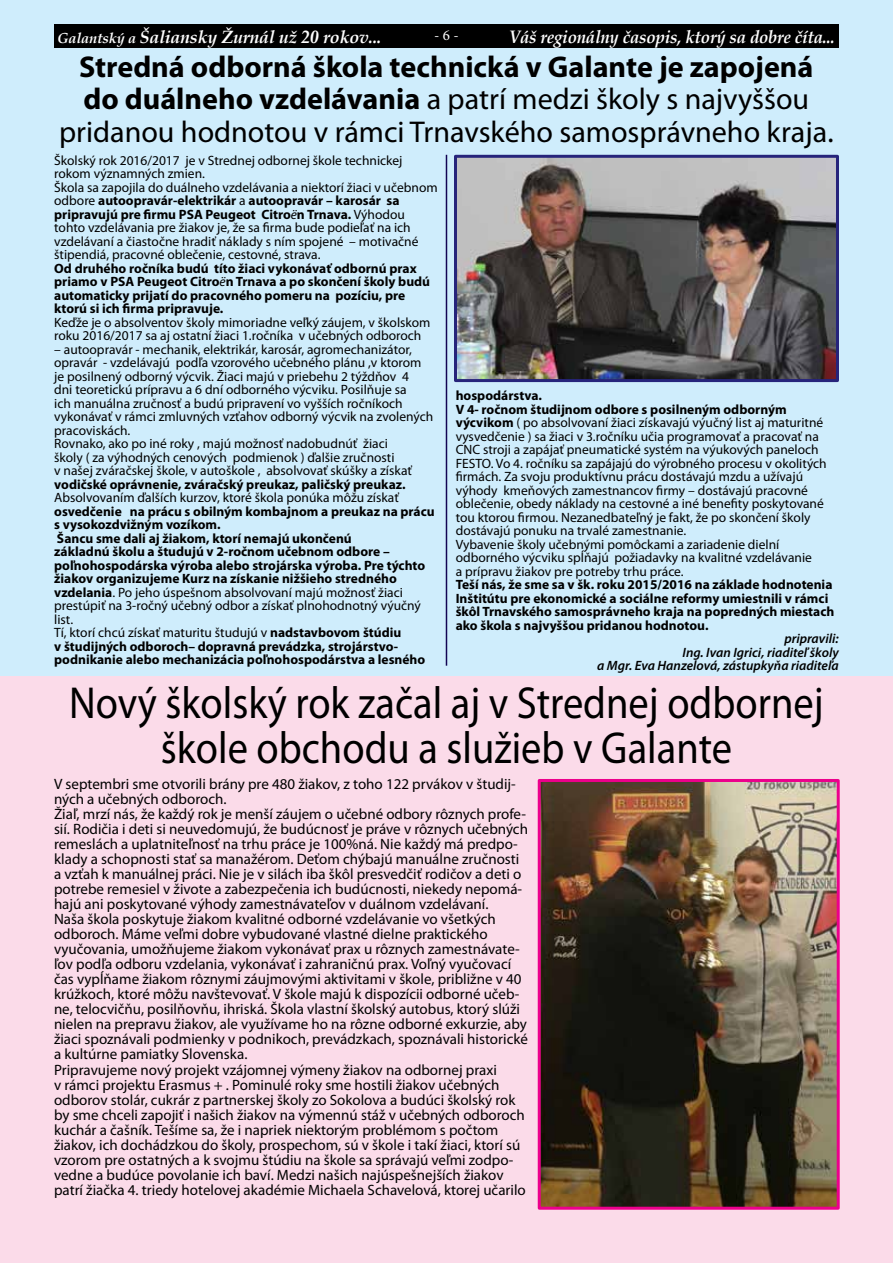
<style>
.page{position:relative;width:893px;height:1263px;background:#fff}
.page>*{position:absolute;margin:0;border:0;box-sizing:border-box;transform-origin:0 0}
.t1{font:45px/45px "Myriad Pro";color:#000;text-align:center;scale:.9 1}
.t2{font:30.15px/32.7px "Myriad Pro";color:#000;text-align:center}
.t3{font:italic 700 18px "Book Antiqua";letter-spacing:-.01em;color:#fff;scale:.93 1}
.t4{font:italic 700 17.7px "Book Antiqua";letter-spacing:-.01em;color:#fff}
.t5{font:15px/15px "Myriad Pro";color:#000}
.t6{font:15px "Minion Pro";color:#fff}
.t7{font:13.5px/13.5px "Myriad Pro";color:#000}
.t8{font:700 13.5px/13.5px "Myriad Pro";color:#000}
.t9{font:italic 600 13.5px/13.5px "Myriad Pro";color:#000;text-align:right}
.s1{font-size:14.55px}
.s2{font-weight:700}
.s3{font-style:italic}
.s4{font-weight:400;font-style:italic}
.s5{font-weight:400}
</style>
<div class="page">
<div style="left:0;top:0;width:893px;height:676px;background:#cfedfc"></div>
<div style="left:0;top:676px;width:893px;height:587px;background:#fbdbe9"></div>
<img style="left:458px;top:159px;width:377px;height:219px">
<div style="left:454px;top:155px;width:385px;height:227px;border:3px solid #26247b"></div>
<hr style="left:446px;top:155px;width:1px;height:511px;background:#120453">
<img style="left:542px;top:783px;width:294px;height:423px">
<div style="left:538px;top:779px;width:302px;height:431px;border:3px solid #ec008c"></div>
<div style="left:54px;top:24px;width:785px;height:24px;background:#000"></div>
<h3 class="t4" style="left:57px;top:24px;width:326px"><span class="s1">Galantský a</span> Šaliansky Žurnál už 20 rokov...</h3>
<p class="t6" style="left:434px;top:25px;width:26px">- 6 -</p>
<h3 class="t3" style="left:509px;top:24px;width:352px">Váš regionálny časopis, ktorý sa dobre číta...</h3>
<h2 class="t2" style="left:59px;top:50px;width:776px"><span class="s2">Stredná odborná škola technická v Galante je zapojená do duálneho vzdelávania</span> a patrí medzi školy s najvyššou pridanou hodnotou v rámci Trnavského samosprávneho kraja.</h2>
<p class="t7" style="left:54px;top:153px;width:385px">Školský rok 2016/2017 je v Strednej odbornej škole technickej rokom významných zmien.<br>Škola sa zapojila do duálneho vzdelávania a niektorí žiaci v učebnom odbore <span class="s2">autoopravár-elektrikár</span> a <span class="s2">autoopravár – karosár sa pripravujú pre firmu PSA Peugeot Citro</span><span class="s3">ë</span><span class="s2">n Trnava.</span> Výhodou tohto vzdelávania pre žiakov je, že sa firma bude podieľať na ich vzdelávaní a čiastočne hradiť náklady s ním spojené – motivačné štipendiá, pracovné oblečenie, cestovné, strava.</p>
<p class="t8" style="left:54px;top:261px;width:377px">Od druhého ročníka budú títo žiaci vykonávať odbornú prax priamo v PSA Peugeot Citro<span class="s4">ë</span>n Trnava a po skončení školy budú automaticky prijatí do pracovného pomeru na pozíciu, pre ktorú si ich firma pripravuje.</p>
<p class="t7" style="left:54px;top:315px;width:378px">Keďže je o absolventov školy mimoriadne veľký záujem, v školskom roku 2016/2017 sa aj ostatní žiaci 1.ročníka v učebných odboroch</p>
<p class="t7" style="left:54px;top:342px;width:381px">– autoopravár - mechanik, elektrikár, karosár, agromechanizátor, opravár - vzdelávajú podľa vzorového učebného plánu ,v ktorom je posilnený odborný výcvik. Žiaci majú v priebehu 2 týždňov 4<br>dni teoretickú prípravu a 6 dní odborného výcviku. Posilňuje sa<br>ich manuálna zručnosť a budú pripravení vo vyšších ročníkoch vykonávať v rámci zmluvných vzťahov odborný výcvik na zvolených pracoviskách.<br>Rovnako, ako po iné roky , majú možnosť nadobudnúť žiaci<br>školy ( za výhodných cenových podmienok ) ďalšie zručnosti<br>v našej zváračskej škole, v autoškole , absolvovať skúšky a získať</p>
<p class="t8" style="left:54px;top:477px;width:353px">vodičské oprávnenie, zváračský preukaz, paličský preukaz.</p>
<p class="t7" style="left:54px;top:491px;width:346px">Absolvovaním ďalších kurzov, ktoré škola ponúka môžu získať</p>
<p class="t8" style="left:54px;top:504px;width:382px">osvedčenie na prácu s obilným kombajnom a preukaz na prácu s vysokozdvižným vozíkom.<br>Šancu sme dali aj žiakom, ktorí nemajú ukončenú<br>základnú školu a študujú v 2-ročnom učebnom odbore – poľnohospodárska výroba alebo strojárska výroba. Pre týchto žiakov organizujeme Kurz na získanie nižšieho stredného vzdelania<span class="s5">. Po jeho úspešnom absolvovaní majú možnosť žiaci prestúpiť na 3-ročný učebný odbor a získať plnohodnotný výučný list.<br>Tí, ktorí chcú získať maturitu študujú v</span> nadstavbovom štúdiu<br>v študijných odboroch– dopravná prevádzka, strojárstvo&shy;podnikanie alebo mechanizácia poľnohospodárstva a lesného</p>
<p class="t7" style="left:456px;top:389px;width:373px"><span class="s2">hospodárstva.<br>V 4- ročnom študijnom odbore s posilneným odborným výcvikom</span> ( po absolvovaní žiaci získavajú výučný list aj maturitné vysvedčenie ) sa žiaci v 3.ročníku učia programovať a pracovať na CNC stroji a zapájať pneumatické systém na výukových paneloch FESTO. Vo 4. ročníku sa zapájajú do výrobného procesu v okolitých firmách. Za svoju produktívnu prácu dostávajú mzdu a užívajú výhody kmeňových zamestnancov firmy – dostávajú pracovné oblečenie, obedy náklady na cestovné a iné benefity poskytované tou ktorou firmou. Nezanedbateľný je fakt, že po skončení školy dostávajú ponuku na trvalé zamestnanie.<br>Vybavenie školy učebnými pomôckami a zariadenie dielní odborného výcviku spĺňajú požiadavky na kvalitné vzdelávanie<br>a prípravu žiakov pre potreby trhu práce.</p>
<p class="t8" style="left:456px;top:578px;width:380px">Teší nás, že sme sa v šk. roku 2015/2016 na základe hodnotenia Inštitútu pre ekonomické a sociálne reformy umiestnili v rámci škôl Trnavského samosprávneho kraja na popredných miestach ako škola s najvyššou pridanou hodnotou.</p>
<p class="t9" style="left:597px;top:632px;width:243px">pripravili:<br>Ing. Ivan Igrici, riaditeľ školy<br>a Mgr. Eva Hanzelová, zástupkyňa riaditeľa</p>
<h1 class="t1" style="left:69px;top:680px;width:840px">Nový školský rok začal aj v Strednej odbornej škole obchodu a služieb v Galante</h1>
<p class="t5" style="left:54px;top:777px;width:475px">V septembri sme otvorili brány pre 480 žiakov, z toho 122 prvákov v študij&shy;ných a učebných odboroch.<br>Žiaľ, mrzí nás, že každý rok je menší záujem o učebné odbory rôznych profe&shy;sií. Rodičia i deti si neuvedomujú, že budúcnosť je práve v rôznych učebných remeslách a uplatniteľnosť na trhu práce je 100%ná. Nie každý má predpo&shy;klady a schopnosti stať sa manažérom. Deťom chýbajú manuálne zručnosti a vzťah k manuálnej práci. Nie je v silách iba škôl presvedčiť rodičov a deti o potrebe remesiel v živote a zabezpečenia ich budúcnosti, niekedy nepomá&shy;hajú ani poskytované výhody zamestnávateľov v duálnom vzdelávaní.<br>Naša škola poskytuje žiakom kvalitné odborné vzdelávanie vo všetkých odboroch. Máme veľmi dobre vybudované vlastné dielne praktického vyučovania, umožňujeme žiakom vykonávať prax u rôznych zamestnávate&shy;ľov podľa odboru vzdelania, vykonávať i zahraničnú prax. Voľný vyučovací čas vypĺňame žiakom rôznymi záujmovými aktivitami v škole, približne v 40 krúžkoch, ktoré môžu navštevovať. V škole majú k dispozícii odborné učeb&shy;ne, telocvičňu, posilňovňu, ihriská. Škola vlastní školský autobus, ktorý slúži nielen na prepravu žiakov, ale využívame ho na rôzne odborné exkurzie, aby žiaci spoznávali podmienky v podnikoch, prevádzkach, spoznávali historické a kultúrne pamiatky Slovenska.<br>Pripravujeme nový projekt vzájomnej výmeny žiakov na odbornej praxi<br>v rámci projektu Erasmus + . Pominulé roky sme hostili žiakov učebných odborov stolár, cukrár z partnerskej školy zo Sokolova a budúci školský rok by sme chceli zapojiť i našich žiakov na výmennú stáž v učebných odboroch kuchár a čašník. Tešíme sa, že i napriek niektorým problémom s počtom žiakov, ich dochádzkou do školy, prospechom, sú v škole i takí žiaci, ktorí sú vzorom pre ostatných a k svojmu štúdiu na škole sa správajú veľmi zodpo&shy;vedne a budúce povolanie ich baví. Medzi našich najúspešnejších žiakov patrí žiačka 4. triedy hotelovej akadémie Michaela Schavelová, ktorej učarilo</p>
</div>
